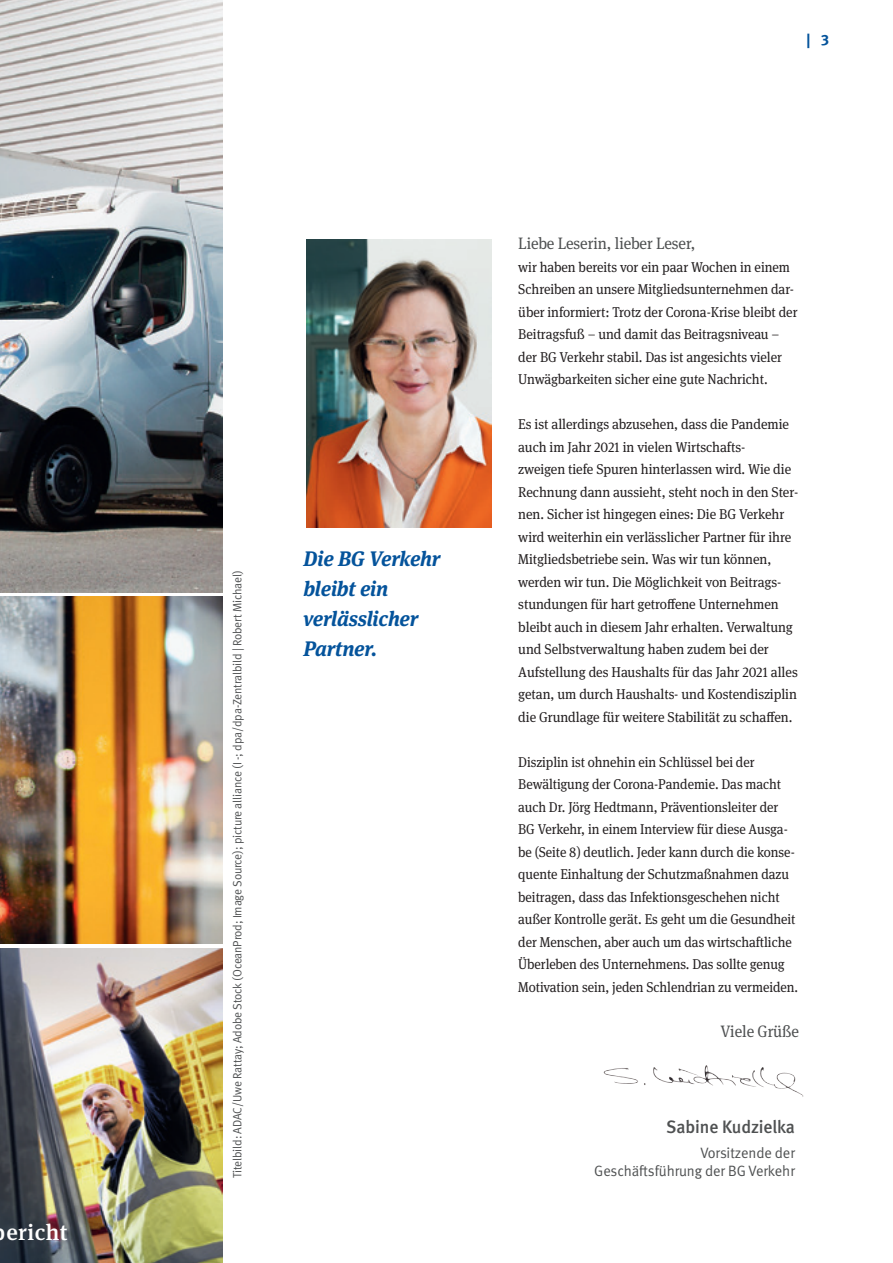
<style>
.page{position:relative;width:893px;height:1263px;background:#fff}
.page>*{position:absolute;margin:0;border:0;box-sizing:border-box;transform-origin:0 0}
.t1{font:500 22.5px "DGUV Meta Serif";letter-spacing:.02em;color:#fff}
.BGV_Zitat_Edi{font:italic 700 21px/30px "DGUV Meta Serif";letter-spacing:-.01em;color:#04539b}
.Name_1{font:500 18px "DGUV Meta";letter-spacing:-.005em;color:#4f5152}
.bg_fließtext{font:16.5px "DGUV Meta Serif";letter-spacing:-.005em;color:#4f5152;scale:.95 1}
.Name_2{font:15px "DGUV Meta";letter-spacing:-.005em;color:#4f5152}
.t2{font:700 15px "DGUV Meta";color:#04539b}
.bg_fließtext-2{font:14.25px/22.5px "DGUV Meta Serif";letter-spacing:-.005em;color:#231f20;scale:.95 1}
.bg_fließtext-3{font:14.25px/22.5px "DGUV Meta Serif";letter-spacing:-.005em;color:#231f20;scale:.93 1}
.bg_fließtext-4{font:14.25px/22.5px "DGUV Meta Serif";letter-spacing:-.005em;color:#231f20;scale:.94 1}
.t3{font:12px "DGUV Meta";letter-spacing:-.01em;color:#4f5152}
</style>
<div class="page">
<img style="left:0;top:948px;width:222px;height:315px">
<img style="left:0;top:597px;width:222px;height:347px">
<img style="left:0;top:0;width:222px;height:592px">
<img style="left:693px;top:1065px;width:43px;height:21px">
<img style="left:307px;top:240px;width:184px;height:287px">
<h1 class="t1" style="left:6px;top:1219px;width:63px">ericht</h1>
<p class="t3" style="left:230px;top:1178px;width:609px;rotate:-90deg">Titelbild: ADAC/Uwe Rattay; Adobe Stock (OceanProd; Image Source); picture alliance (I -; dpa/dpa-Zentralbild | Robert Michael)</p>
<h1 class="BGV_Zitat_Edi" style="left:303px;top:544px;width:138px">Die BG Verkehr bleibt ein verlässlicher<br>Partner.</h1>
<p class="t2" style="left:806px;top:31px;width:24px">| 3</p>
<p class="bg_fließtext" style="left:518px;top:234px;width:188px">Liebe Leserin, lieber Leser,</p>
<p class="bg_fließtext-4" style="left:518px;top:256px;width:299px">wir haben bereits vor ein paar Wochen in einem Schreiben an unsere Mitgliedsunternehmen dar&shy;über informiert: Trotz der Corona-Krise bleibt der Beitragsfuß – und damit das Beitragsniveau – der BG Verkehr stabil. Das ist angesichts vieler Unwägbarkeiten sicher eine gute Nachricht.</p>
<p class="bg_fließtext-2" style="left:518px;top:413px;width:296px">Es ist allerdings abzusehen, dass die Pandemie auch im Jahr 2021 in vielen Wirtschafts-<br>zweigen tiefe Spuren hinterlassen wird. Wie die Rechnung dann aussieht, steht noch in den Ster&shy;nen. Sicher ist hingegen eines: Die BG Verkehr wird weiterhin ein verlässlicher Partner für ihre Mitgliedsbetriebe sein. Was wir tun können, werden wir tun. Die Möglichkeit von Beitrags&shy;stundungen für hart getroffene Unternehmen bleibt auch in diesem Jahr erhalten. Verwaltung und Selbstverwaltung haben zudem bei der Aufstellung des Haushalts für das Jahr 2021 alles getan, um durch Haushalts- und Kostendisziplin die Grundlage für weitere Stabilität zu schaffen.</p>
<p class="bg_fließtext-3" style="left:518px;top:751px;width:302px">Disziplin ist ohnehin ein Schlüssel bei der Bewältigung der Corona-Pandemie. Das macht auch Dr. Jörg Hedtmann, Präventionsleiter der BG Verkehr, in einem Interview für diese Ausga&shy;be (Seite 8) deutlich. Jeder kann durch die konse&shy;quente Einhaltung der Schutzmaßnahmen dazu beitragen, dass das Infektionsgeschehen nicht außer Kontrolle gerät. Es geht um die Gesundheit der Menschen, aber auch um das wirtschaftliche Überleben des Unternehmens. Das sollte genug Motivation sein, jeden Schlendrian zu vermeiden.</p>
<p class="bg_fließtext" style="left:721px;top:1021px;width:84px">Viele Grüße</p>
<p class="Name_1" style="left:666px;top:1116px;width:130px">Sabine Kudzielka</p>
<p class="Name_2" style="left:700px;top:1144px;width:96px">Vorsitzende der</p>
<p class="Name_2" style="left:594px;top:1162px;width:202px">Geschäftsführung der BG Verkehr</p>
</div>
